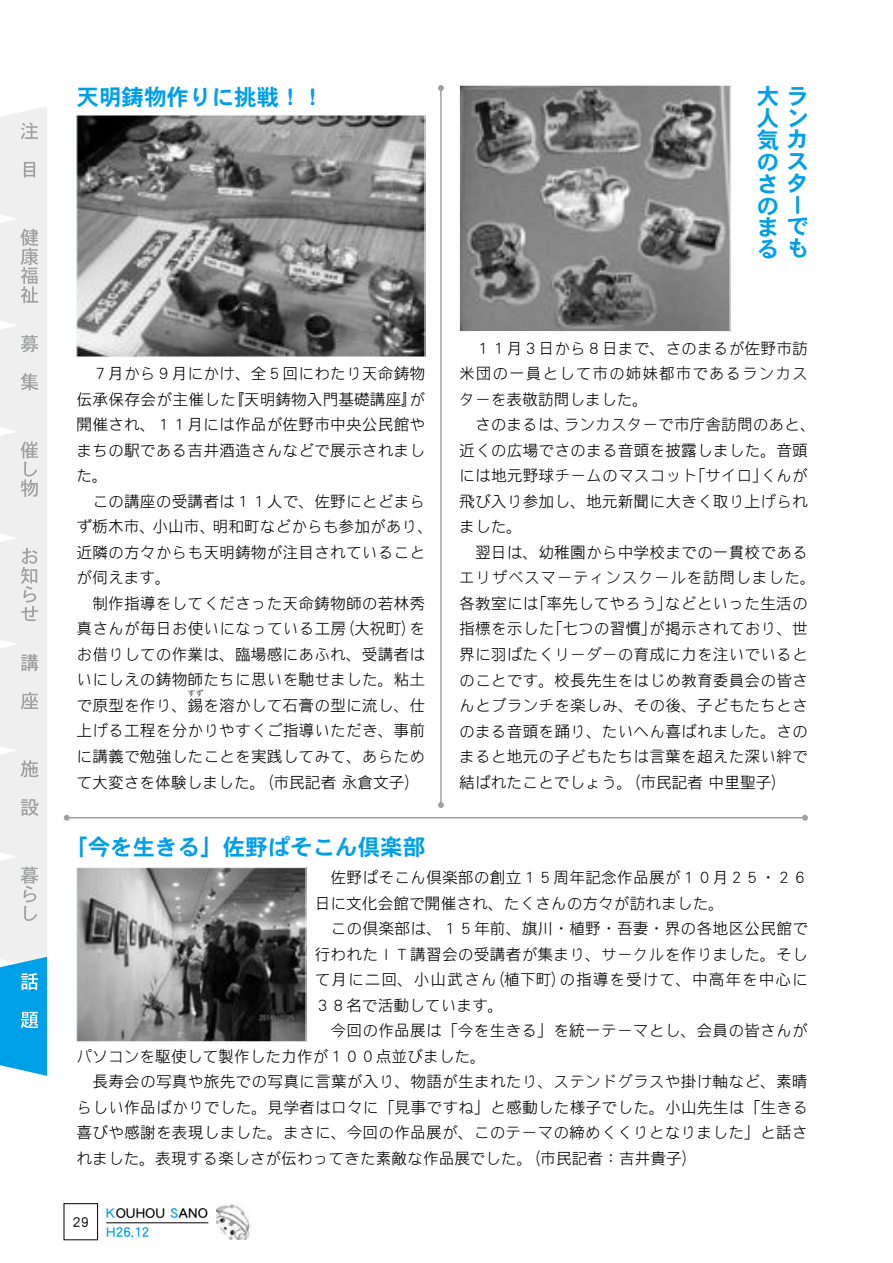
<style>
.page{position:relative;width:893px;height:1263px;background:#fff}
.page>*{position:absolute;margin:0;border:0;box-sizing:border-box;transform-origin:0 0}
.t1{font:22.5px/21.8px "DFHS Gothic Std W7";color:#00a0e9;text-align:justify}
.t2{font:15.75px/25.5px "DF Gothic P Std W3";letter-spacing:.005em;color:#000}
.t3{font:15.75px "DF Gothic P Std W3";letter-spacing:.06em;color:#000}
.t4{font:15px/18px "DFHS Gothic Std W5";color:#00a0e9}
.t5{font:15px "DF Maru Gothic Std W5";color:#000}
.t6{font:7.8px "DF Gothic P Std W3";color:#000}
.s1{color:#000}
</style>
<div class="page">
<hr style="left:106px;top:1222px;width:102px;height:1px;background:#000">
<div style="left:64px;top:1203px;width:34px;height:37px;border:1px solid #000"></div>
<img style="left:217px;top:1204px;width:34px;height:36px">
<svg style="left:495px;top:763px;width:5px;height:4px"></svg>
<svg style="left:0;top:107px;width:47px;height:969px"></svg>
<hr style="left:67px;top:817px;width:738px;height:1px;background:#9fa0a0">
<svg style="left:64px;top:815px;width:6px;height:6px"></svg>
<svg style="left:802px;top:815px;width:6px;height:6px"></svg>
<img style="left:79px;top:117px;width:344px;height:238px">
<div style="left:77px;top:115px;width:348px;height:242px;border:1px solid #f3fafe"></div>
<hr style="left:440px;top:88px;width:2px;height:717px;background:#9fa0a0">
<svg style="left:438px;top:85px;width:6px;height:6px"></svg>
<svg style="left:438px;top:802px;width:6px;height:6px"></svg>
<img style="left:461px;top:87px;width:267px;height:243px">
<div style="left:459px;top:85px;width:271px;height:247px;border:1px solid #f3fafe"></div>
<img style="left:79px;top:869px;width:225px;height:171px">
<div style="left:77px;top:867px;width:229px;height:175px;border:1px solid #f3fafe"></div>
<h1 class="t1" style="left:77px;top:86px;width:249px">天明鋳物作りに挑戦！！</h1>
<p class="t2" style="left:77px;top:361px;width:358px">　７月から９月にかけ、全５回にわたり天命鋳物伝承保存会が主催した『天明鋳物入門基礎講座』が開催され、１１月には作品が佐野市中央公民館やまちの駅である吉井酒造さんなどで展示されました。<br>　この講座の受講者は１１人で、佐野にとどまらず栃木市、小山市、明和町などからも参加があり、近隣の方々からも天明鋳物が注目されていることが伺えます。<br>　制作指導をしてくださった天命鋳物師の若林秀真さんが毎日お使いになっている工房（大祝町）をお借りしての作業は、臨場感にあふれ、受講者はいにしえの鋳物師たちに思いを馳せました。粘土で原型を作り、錫を溶かして石膏の型に流し、仕</p>
<p class="t6" style="left:187px;top:689px;width:17px">すず</p>
<p class="t2" style="left:77px;top:718px;width:350px;text-align:justify">上げる工程を分かりやすくご指導いただき、事前に講義で勉強したことを実践してみて、あらためて大変さを体験しました。（市民記者 永倉文子）</p>
<h1 class="t1" style="left:757px;top:85px;width:54px">大ラ人ン気カのスさタのーまでるも</h1>
<p class="t2" style="left:459px;top:335px;width:358px">　１１月３日から８日まで、さのまるが佐野市訪米団の一員として市の姉妹都市であるランカスターを表敬訪問しました。<br>　さのまるは、ランカスターで市庁舎訪問のあと、近くの広場でさのまる音頭を披露しました。音頭には地元野球チームのマスコット「サイロ」くんが飛び入り参加し、地元新聞に大きく取り上げられました。<br>　翌日は、幼稚園から中学校までの一貫校であるエリザベスマーティンスクールを訪問しました。各教室には「率先してやろう」などといった生活の指標を示した「七つの習慣」が掲示されており、世界に羽ばたくリーダーの育成に力を注いでいるとのことです。校長先生をはじめ教育委員会の皆さんとブランチを楽しみ、その後、子どもたちとさのまる音頭を踊り、たいへん喜ばれました。さのまると地元の子どもたちは言葉を超えた深い絆で結ばれたことでしょう。（市民記者 中里聖子）</p>
<h1 class="t1" style="left:65px;top:836px;width:361px">「今を生きる」佐野ぱそこん倶楽部</h1>
<p class="t2" style="left:315px;top:864px;width:495px">　佐野ぱそこん倶楽部の創立１５周年記念作品展が１０月２５・２６</p>
<p class="t2" style="left:315px;top:890px;width:411px">日に文化会館で開催され、たくさんの方々が訪れました。</p>
<p class="t2" style="left:315px;top:915px;width:495px">　この倶楽部は、１５年前、旗川・植野・吾妻・界の各地区公民館で</p>
<p class="t2" style="left:315px;top:941px;width:495px">行われたＩＴ講習会の受講者が集まり、サークルを作りました。そし</p>
<p class="t3" style="left:315px;top:971px;width:495px">て月に二回、小山武さん（植下町）の指導を受けて、中高年を中心に</p>
<p class="t2" style="left:315px;top:992px;width:190px">３８名で活動しています。</p>
<p class="t2" style="left:315px;top:1018px;width:495px">　今回の作品展は「今を生きる」を統一テーマとし、会員の皆さんが</p>
<p class="t2" style="left:77px;top:1043px;width:411px">パソコンを駆使して製作した力作が１００点並びました。</p>
<p class="t2" style="left:77px;top:1069px;width:733px">　長寿会の写真や旅先での写真に言葉が入り、物語が生まれたり、ステンドグラスや掛け軸など、素晴</p>
<p class="t2" style="left:77px;top:1094px;width:733px">らしい作品ばかりでした。見学者は口々に「見事ですね」と感動した様子でした。小山先生は「生きる</p>
<p class="t2" style="left:77px;top:1120px;width:733px">喜びや感謝を表現しました。まさに、今回の作品展が、このテーマの締めくくりとなりました」と話さ</p>
<p class="t2" style="left:77px;top:1145px;width:623px">れました。表現する楽しさが伝わってきた素敵な作品展でした。（市民記者：吉井貴子）</p>
<p class="t5" style="left:72px;top:1213px;width:18px">29</p>
<p class="t4" style="left:106px;top:1204px;width:103px">K<span class="s1">OUHOU</span> S<span class="s1">ANO<br></span>H26.12</p>
</div>
